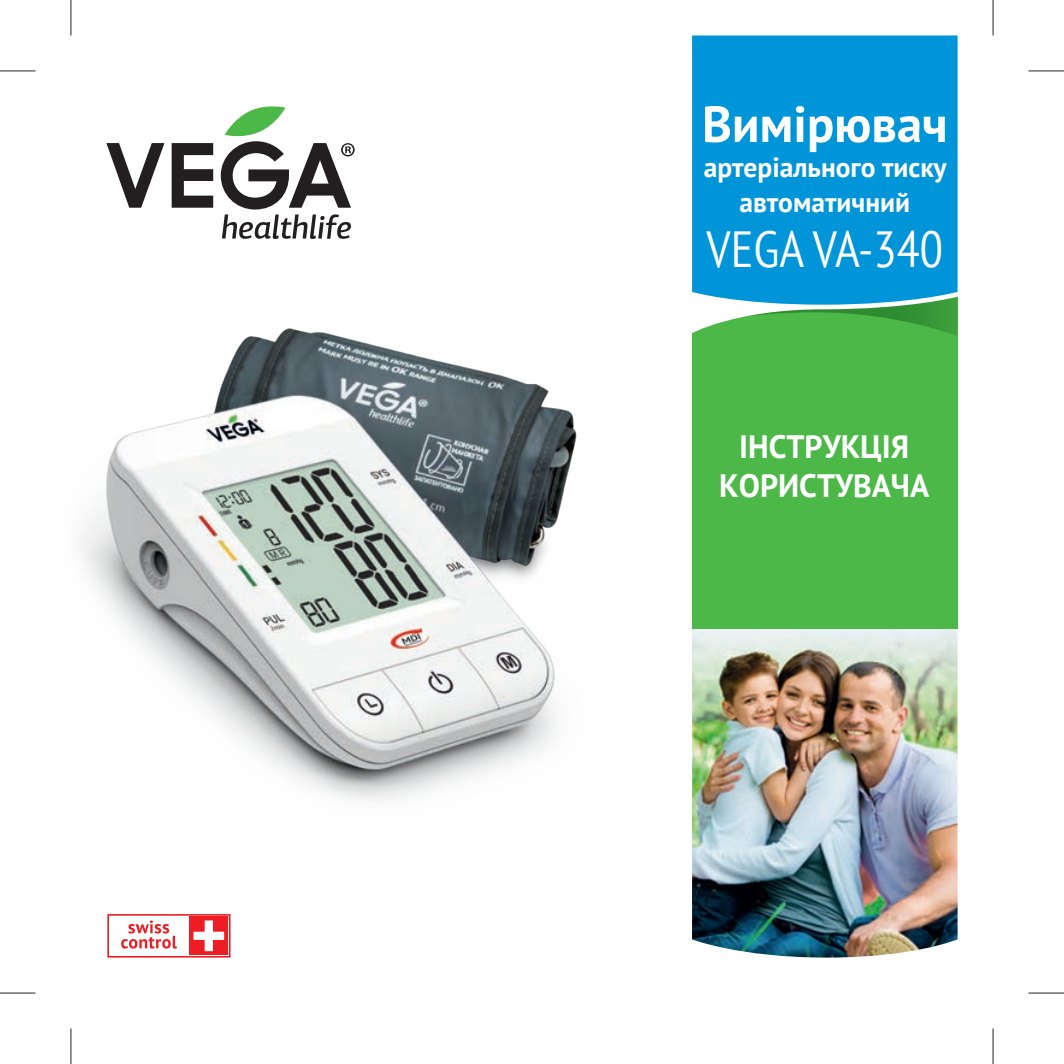
<style>
.page{position:relative;width:1064px;height:1064px;background:#fff}
.page>*{position:absolute;margin:0;border:0;box-sizing:border-box;transform-origin:0 0}
.t1{font:50.5px "PT Sans";color:#fff;scale:.84 1}
.t2{font:700 50.5px "PT Sans";color:#fff}
.t3{font:700 32.25px/38px "PT Sans";color:#fff;text-align:center}
.t4{font:700 27.5px/35px "PT Sans";color:#fff;text-align:center}
</style>
<div class="page">
<svg style="left:106px;top:143px;width:58px;height:65px"></svg>
<svg style="left:171px;top:143px;width:42px;height:65px"></svg>
<svg style="left:221px;top:106px;width:133px;height:133px"></svg>
<svg style="left:107px;top:914px;width:123px;height:43px"></svg>
<hr style="left:0;top:70px;width:35px;height:1px;background:#231f20">
<hr style="left:1028px;top:70px;width:35px;height:1px;background:#231f20">
<hr style="left:0;top:992px;width:35px;height:1px;background:#231f20">
<hr style="left:1028px;top:992px;width:35px;height:1px;background:#231f20">
<hr style="left:70px;top:1028px;width:1px;height:35px;background:#231f20">
<hr style="left:70px;top:0;width:1px;height:35px;background:#231f20">
<hr style="left:992px;top:1028px;width:1px;height:35px;background:#231f20">
<hr style="left:992px;top:0;width:1px;height:35px;background:#231f20">
<img style="left:692px;top:628px;width:265px;height:329px">
<div style="left:691px;top:132px;width:266px;height:496px;background:#4cb848"></div>
<svg style="left:691px;top:304px;width:266px;height:29px"></svg>
<div style="left:691px;top:35px;width:266px;height:269px;background:#0095d9"></div>
<img style="left:82px;top:328px;width:495px;height:472px">
<h1 class="t2" style="left:701px;top:91px;width:247px">Вимірювач</h1>
<p class="t4" style="left:703px;top:149px;width:244px">артеріального тиску автоматичний</p>
<h1 class="t1" style="left:706px;top:217px;width:283px">VEGA VA-340</h1>
<p class="t3" style="left:719px;top:427px;width:211px">ІНСТРУКЦІЯ<br>КОРИСТУВАЧА</p>
</div>
